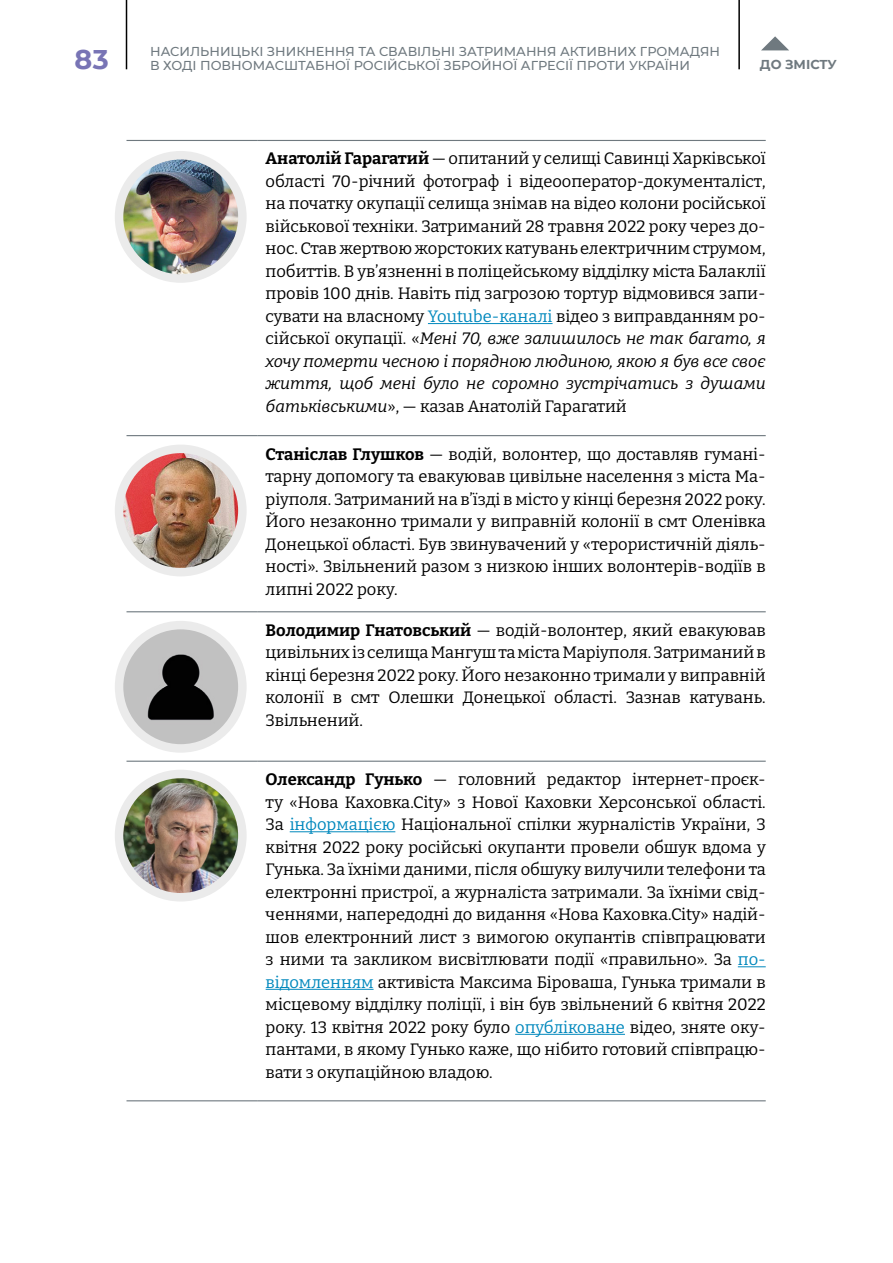
<style>
.page{position:relative;width:893px;height:1263px;background:#fff}
.page>*{position:absolute;margin:0;border:0;box-sizing:border-box;transform-origin:0 0}
.t1{font:700 27px "Montserrat";color:#7874b5}
.t2{font:16.5px/22.5px "Bitter";color:#000;text-align:justify}
.t3{font:500 12.9px "Montserrat";color:#6f797f}
.t4{font:700 12.9px "Montserrat";color:#6f797f}
.s1{font-weight:700}
.s2{color:#0088bd}
.s3{font-style:italic}
</style>
<div class="page">
<hr style="left:126px;top:0;width:1px;height:69px;background:#000">
<hr style="left:738px;top:0;width:2px;height:69px;background:#000">
<svg style="left:761px;top:36px;width:28px;height:14px"></svg>
<hr style="left:126px;top:140px;width:131px;height:1px;background:#6f797f">
<hr style="left:257px;top:140px;width:509px;height:1px;background:#6f797f">
<hr style="left:126px;top:435px;width:131px;height:1px;background:#6f797f">
<hr style="left:257px;top:435px;width:509px;height:1px;background:#6f797f">
<hr style="left:126px;top:611px;width:131px;height:1px;background:#6f797f">
<hr style="left:257px;top:611px;width:509px;height:1px;background:#6f797f">
<hr style="left:126px;top:761px;width:131px;height:1px;background:#6f797f">
<hr style="left:257px;top:761px;width:509px;height:1px;background:#6f797f">
<hr style="left:126px;top:1100px;width:131px;height:1px;background:#6f797f">
<hr style="left:257px;top:1100px;width:509px;height:1px;background:#6f797f">
<hr style="left:428px;top:323px;width:125px;height:1px;background:#0088bd">
<hr style="left:290px;top:831px;width:105px;height:1px;background:#0088bd">
<svg style="left:738px;top:966px;width:28px;height:1px"></svg>
<hr style="left:266px;top:989px;width:108px;height:1px;background:#0088bd">
<hr style="left:515px;top:1034px;width:110px;height:1px;background:#0088bd">
<div style="left:115px;top:151px;width:132px;height:132px;background:#ebebeb;border-radius:50%"></div>
<img style="left:123px;top:159px;width:115px;height:115px;border-radius:57px">
<div style="left:115px;top:445px;width:132px;height:131px;background:#ebebeb;border-radius:50%"></div>
<img style="left:123px;top:453px;width:115px;height:115px;border-radius:57px">
<div style="left:115px;top:621px;width:132px;height:132px;background:#ebebeb;border-radius:50%"></div>
<img style="left:123px;top:629px;width:115px;height:115px;border-radius:57px">
<div style="left:115px;top:770px;width:132px;height:131px;background:#ebebeb;border-radius:50%"></div>
<img style="left:123px;top:778px;width:115px;height:115px;border-radius:57px">
<p class="t3" style="left:150px;top:42px;width:571px">НАСИЛЬНИЦЬКІ ЗНИКНЕННЯ ТА СВАВІЛЬНІ ЗАТРИМАННЯ АКТИВНИХ ГРОМАДЯН</p>
<h1 class="t1" style="left:75px;top:40px;width:36px">83</h1>
<p class="t3" style="left:150px;top:57px;width:542px">В ХОДІ ПОВНОМАСШТАБНОЇ РОСІЙСЬКОЇ ЗБРОЙНОЇ АГРЕСІЇ ПРОТИ УКРАЇНИ</p>
<p class="t4" style="left:760px;top:55px;width:78px">ДО ЗМІСТУ</p>
<p class="t2" style="left:266px;top:147px;width:502px"><span class="s1">Анатолій Гарагатий</span> — опитаний у селищі Савинці Харківської області 70-річний фотограф і відеооператор-документаліст, на початку окупації селища знімав на відео колони російської військової техніки. Затриманий 28 травня 2022 року через до&shy;нос. Став жертвою жорстоких катувань електричним струмом, побиттів. В ув’язненні в поліцейському відділку міста Балаклії провів 100 днів. Навіть під загрозою тортур відмовився запи&shy;сувати на власному <span class="s2">Youtube-каналі</span> відео з виправданням ро&shy;сійської окупації. «<span class="s3">Мені 70, вже залишилось не так багато, я хочу померти чесною і порядною людиною, якою я був все своє життя, щоб мені було не соромно зустрічатись з душами батьківськими</span>», — казав Анатолій Гарагатий</p>
<p class="t2" style="left:266px;top:442px;width:502px"><span class="s1">Станіслав Глушков</span> — водій, волонтер, що доставляв гумані&shy;тарну допомогу та евакуював цивільне населення з міста Ма&shy;ріуполя. Затриманий на в’їзді в місто у кінці березня 2022 року.<br>Його незаконно тримали у виправній колонії в смт Оленівка Донецької області. Був звинувачений у «терористичній діяль&shy;ності». Звільнений разом з низкою інших волонтерів-водіїв в липні 2022 року.</p>
<p class="t2" style="left:266px;top:618px;width:502px"><span class="s1">Володимир Гнатовський</span> — водій-волонтер, який евакуював цивільних із селища Мангуш та міста Маріуполя. Затриманий в кінці березня 2022 року. Його незаконно тримали у виправній колонії в смт Олешки Донецької області. Зазнав катувань.<br>Звільнений.</p>
<p class="t2" style="left:266px;top:768px;width:502px"><span class="s1">Олександр Гунько</span> — головний редактор інтернет-проєк&shy;ту «Нова Каховка.City» з Нової Каховки Херсонської області.<br>За <span class="s2">інформацією</span> Національної спілки журналістів України, 3 квітня 2022 року російські окупанти провели обшук вдома у Гунька. За їхніми даними, після обшуку вилучили телефони та електронні пристрої, а журналіста затримали. За їхніми свід&shy;ченнями, напередодні до видання «Нова Каховка.City» надій&shy;шов електронний лист з вимогою окупантів співпрацювати з ними та закликом висвітлювати події «правильно». За <span class="s2">по&shy;відомленням</span> активіста Максима Біроваша, Гунька тримали в місцевому відділку поліції, і він був звільнений 6 квітня 2022 року. 13 квітня 2022 року було <span class="s2">опубліковане</span> відео, зняте оку&shy;пантами, в якому Гунько каже, що нібито готовий співпрацю&shy;вати з окупаційною владою.</p>
</div>
